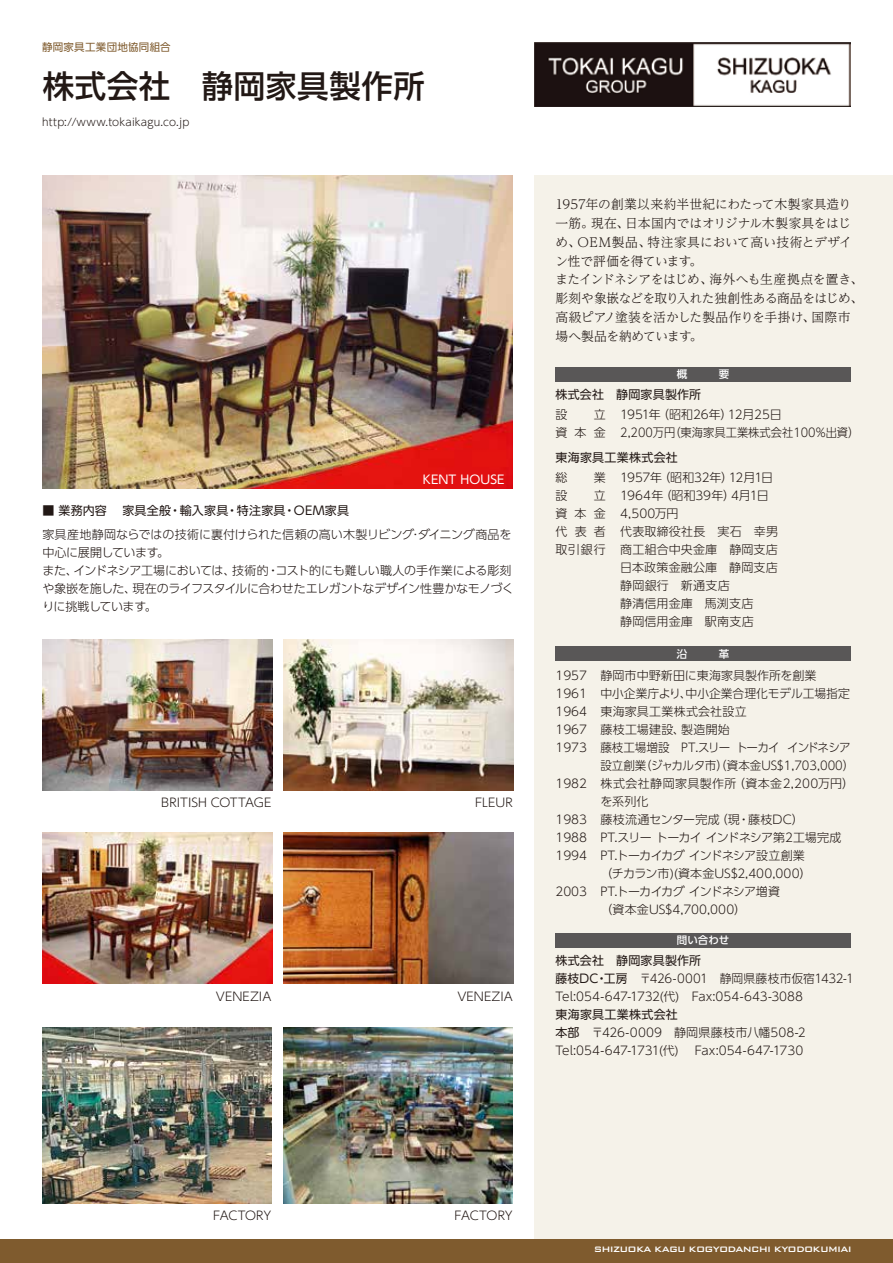
<style>
.page{position:relative;width:893px;height:1263px;background:#fff}
.page>*{position:absolute;margin:0;border:0;box-sizing:border-box;transform-origin:0 0}
.t1{font:500 31.5px "Shin Go Pr 6";letter-spacing:.015em;color:#221815}
.t2{font:300 12.75px/18.8px "UD Reimin Pr 6";letter-spacing:-.01em;color:#221815}
.t3{font:300 12px/18px "UD Shin Go Pr 6";color:#221815}
.t4{font:300 12px/18px "UD Shin Go Pr 6";letter-spacing:-.02em;color:#221815}
.t5{font:12px "UD Shin Go Pr 6";letter-spacing:.02em;color:#221815}
.t6{font:12px "UD Shin Go Pr 6";letter-spacing:.015em;color:#fff}
.t7{font:500 10.5px "Bank Gothic";letter-spacing:-.075em;color:#fff}
.t8{font:300 10.5px "UD Shin Go Pr 6";letter-spacing:.01em;color:#221815}
.t9{font:10.5px "UD Shin Go Pr 6";letter-spacing:.02em;color:#7f5b2e}
.t10{font:500 10.5px "UD Shin Go Pr 6";color:#fff}
.s1{font-weight:400}
</style>
<div class="page">
<div style="left:534px;top:176px;width:359px;height:1064px;background:#f5f2e9"></div>
<div style="left:0;top:1240px;width:893px;height:23px;background:#7f5b2e"></div>
<div style="left:555px;top:367px;width:295px;height:14px;background:#595757"></div>
<div style="left:555px;top:647px;width:295px;height:14px;background:#595757"></div>
<div style="left:555px;top:933px;width:295px;height:14px;background:#595757"></div>
<img style="left:43px;top:176px;width:470px;height:313px">
<img style="left:43px;top:639px;width:229px;height:151px">
<img style="left:284px;top:639px;width:229px;height:151px">
<img style="left:43px;top:832px;width:229px;height:151px">
<img style="left:284px;top:832px;width:229px;height:151px">
<img style="left:284px;top:1027px;width:229px;height:176px">
<img style="left:42px;top:1027px;width:230px;height:176px">
<img style="left:534px;top:42px;width:316px;height:65px">
<p class="t9" style="left:42px;top:39px;width:130px">静岡家具工業団地協同組合</p>
<h1 class="t1" style="left:43px;top:60px;width:384px">株式会社　静岡家具製作所</h1>
<p class="t8" style="left:42px;top:114px;width:149px">http://www.tokaikagu.co.jp</p>
<p class="t5" style="left:42px;top:501px;width:66px">■ 業務内容</p>
<p class="t5" style="left:122px;top:501px;width:228px">家具全般・輸入家具・特注家具・OEM家具</p>
<p class="t6" style="left:423px;top:470px;width:83px">KENT HOUSE</p>
<p class="t4" style="left:43px;top:525px;width:473px">家具産地静岡ならではの技術に裏付けられた信頼の高い木製リビング･ダイニング商品を中心に展開しています。<br>また、インドネシア工場においては、技術的・コスト的にも難しい職人の手作業による彫刻や象嵌を施した、現在のライフスタイルに合わせたエレガントなデザイン性豊かなモノづくりに挑戦しています。</p>
<p class="t3" style="left:161px;top:793px;width:112px">BRITISH COTTAGE</p>
<p class="t3" style="left:475px;top:793px;width:39px">FLEUR</p>
<p class="t3" style="left:216px;top:986px;width:57px">VENEZIA</p>
<p class="t3" style="left:457px;top:986px;width:57px">VENEZIA</p>
<p class="t2" style="left:555px;top:195px;width:309px">1957年の創業以来約半世紀にわたって木製家具造り一筋。現在、日本国内ではオリジナル木製家具をはじめ、OEM製品、特注家具において高い技術とデザイン性で評価を得ています。<br>またインドネシアをはじめ、海外へも生産拠点を置き、彫刻や象嵌などを取り入れた独創性ある商品をはじめ、高級ピアノ塗装を活かした製品作りを手掛け、国際市場へ製品を納めています。</p>
<p class="t10" style="left:677px;top:365px;width:54px">概　　　要</p>
<p class="t5" style="left:555px;top:385px;width:147px">株式会社　静岡家具製作所</p>
<p class="t3" style="left:555px;top:405px;width:52px;text-align:right">立<br>資本金</p>
<p class="t3" style="left:555px;top:405px;width:13px">設</p>
<p class="t3" style="left:620px;top:405px;width:241px">1951年（昭和26年）12月25日<br>2,200万円（東海家具工業株式会社100%出資）</p>
<p class="t5" style="left:555px;top:448px;width:124px">東海家具工業株式会社</p>
<p class="t3" style="left:555px;top:468px;width:13px">総</p>
<p class="t3" style="left:594px;top:468px;width:13px">業</p>
<p class="t3" style="left:555px;top:486px;width:13px">設</p>
<p class="t3" style="left:555px;top:486px;width:52px;text-align:justify;text-indent:38px">立資本金代表者取引銀行</p>
<p class="t3" style="left:620px;top:468px;width:159px">1957年（昭和32年）12月1日<br>1964年（昭和39年）4月1日<br>4,500万円<br>代表取締役社長　実石　幸男商工組合中央金庫　静岡支店日本政策金融公庫　静岡支店静岡銀行　新通支店<br>静清信用金庫　馬渕支店<br>静岡信用金庫　駅南支店</p>
<p class="t3" style="left:555px;top:666px;width:33px;text-align:justify">1957<br>1961<br>1964<br>1967<br>1973</p>
<p class="t3" style="left:555px;top:774px;width:33px">1982</p>
<p class="t3" style="left:555px;top:810px;width:33px;text-align:justify">1983<br>1988<br>1994</p>
<p class="t3" style="left:555px;top:882px;width:33px">2003</p>
<p class="t3" style="left:600px;top:666px;width:255px">静岡市中野新田に東海家具製作所を創業<br>中小企業庁より、中小企業合理化モデル工場指定東海家具工業株式会社設立<br>藤枝工場建設、製造開始<br>藤枝工場増設　PT.スリー トーカイ インドネシア設立創業（ジャカルタ市）（資本金US$1,703,000）株式会社静岡家具製作所（資本金2,200万円）を系列化<br>藤枝流通センター完成（現・藤枝DC）<br>PT.スリー トーカイ インドネシア第2工場完成<br>PT.トーカイカグ インドネシア設立創業<br>（チカラン市)(資本金US$2,400,000）<br>PT.トーカイカグ インドネシア増資<br>（資本金US$4,700,000）</p>
<p class="t10" style="left:677px;top:932px;width:54px">問い合わせ</p>
<p class="t3" style="left:555px;top:951px;width:300px"><span class="s1">株式会社　静岡家具製作所<br>藤枝DC・工房　</span>〒426-0001　静岡県藤枝市仮宿1432-1<br>Tel:054-647-1732(代)　Fax:054-643-3088</p>
<p class="t3" style="left:555px;top:1005px;width:252px"><span class="s1">東海家具工業株式会社<br>本部　</span>〒426-0009　静岡県藤枝市八幡508-2<br>Tel:054-647-1731(代)　 Fax:054-647-1730</p>
<p class="t4" style="left:213px;top:1206px;width:60px">FACTORY</p>
<p class="t4" style="left:455px;top:1206px;width:60px">FACTORY</p>
<p class="t7" style="left:594px;top:1241px;width:260px">SHIZUOKA KAGU KOGYODANCHI KYODOKUMIAI</p>
</div>
